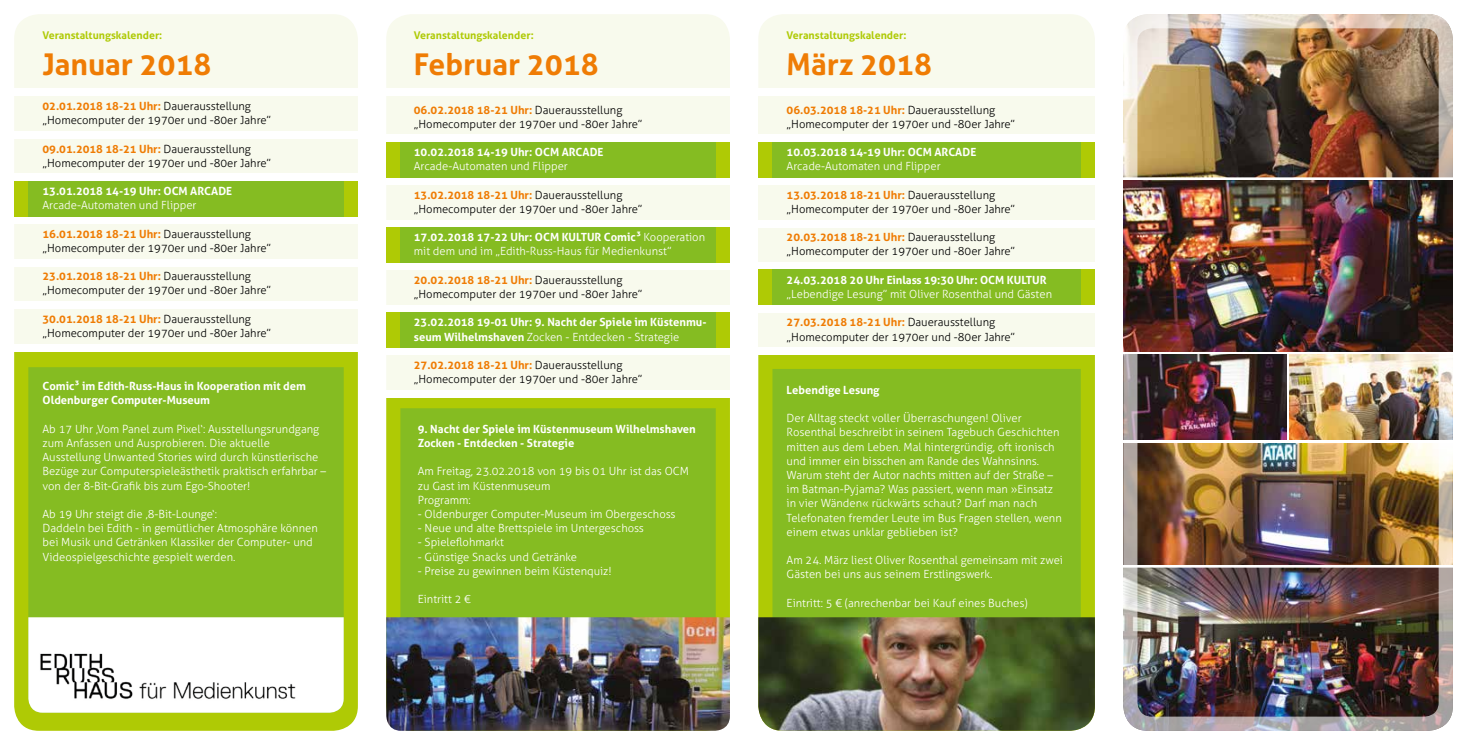
<style>
.page{position:relative;width:1467px;height:745px;background:#fff}
.page>*{position:absolute;margin:0;border:0;box-sizing:border-box;transform-origin:0 0}
.t1{font:700 30px "Aller";color:#ef7c04}
.t2{font:300 11.25px/14.1px "Aller";color:#fff}
.t3{font:300 11.25px/14.1px "Aller";color:#000}
.t4{font:700 11.25px/14.1px "Aller";color:#fff}
.t5{font:700 10.62px "Aller";color:#afca05}
.s1{font-weight:700;color:#ef7c04}
.s2{font-weight:700}
.s3{font-weight:300}
</style>
<div class="page">
<div style="left:758px;top:355px;width:337px;height:262px;background:#afca05"></div>
<div style="left:14px;top:352px;width:344px;height:378px;background:#afca05"></div>
<div style="left:386px;top:398px;width:344px;height:219px;background:#afca05"></div>
<div style="left:14px;top:14px;width:344px;height:330px;background:#f8faed"></div>
<div style="left:386px;top:14px;width:344px;height:376px;background:#f8faed"></div>
<div style="left:758px;top:14px;width:337px;height:74px;background:#f8faed"></div>
<div style="left:758px;top:92px;width:337px;height:262px;background:#f8faed"></div>
<div style="left:0;top:89px;width:1109px;height:7px;background:#fff"></div>
<div style="left:0;top:131px;width:371px;height:7px;background:#fff"></div>
<div style="left:0;top:259px;width:371px;height:7px;background:#fff"></div>
<div style="left:0;top:301px;width:371px;height:7px;background:#fff"></div>
<div style="left:0;top:216px;width:371px;height:7px;background:#fff"></div>
<div style="left:372px;top:135px;width:371px;height:7px;background:#fff"></div>
<div style="left:741px;top:135px;width:371px;height:7px;background:#fff"></div>
<div style="left:741px;top:177px;width:371px;height:7px;background:#fff"></div>
<div style="left:741px;top:220px;width:371px;height:7px;background:#fff"></div>
<div style="left:741px;top:262px;width:371px;height:7px;background:#fff"></div>
<div style="left:741px;top:305px;width:371px;height:7px;background:#fff"></div>
<div style="left:741px;top:347px;width:371px;height:7px;background:#fff"></div>
<div style="left:373px;top:305px;width:371px;height:7px;background:#fff"></div>
<div style="left:373px;top:347px;width:371px;height:7px;background:#fff"></div>
<div style="left:372px;top:220px;width:372px;height:7px;background:#fff"></div>
<div style="left:373px;top:262px;width:371px;height:7px;background:#fff"></div>
<div style="left:373px;top:177px;width:371px;height:7px;background:#fff"></div>
<div style="left:14px;top:181px;width:344px;height:35px;background:#afca05"></div>
<div style="left:387px;top:142px;width:343px;height:35px;background:#afca05"></div>
<div style="left:387px;top:227px;width:343px;height:35px;background:#afca05"></div>
<div style="left:387px;top:312px;width:343px;height:35px;background:#afca05"></div>
<div style="left:758px;top:142px;width:337px;height:35px;background:#afca05"></div>
<div style="left:758px;top:269px;width:337px;height:36px;background:#afca05"></div>
<div style="left:0;top:174px;width:371px;height:7px;background:#fff"></div>
<div style="left:400px;top:408px;width:316px;height:209px;background:#85bc22"></div>
<div style="left:28px;top:367px;width:316px;height:250px;background:#85bc22"></div>
<div style="left:28px;top:181px;width:316px;height:35px;background:#85bc22"></div>
<div style="left:401px;top:142px;width:315px;height:35px;background:#85bc22"></div>
<div style="left:401px;top:227px;width:315px;height:35px;background:#85bc22"></div>
<div style="left:401px;top:312px;width:315px;height:35px;background:#85bc22"></div>
<div style="left:772px;top:142px;width:309px;height:35px;background:#85bc22"></div>
<div style="left:772px;top:269px;width:309px;height:36px;background:#85bc22"></div>
<img style="left:1123px;top:14px;width:330px;height:716px">
<div style="left:772px;top:369px;width:309px;height:248px;background:#85bc22"></div>
<img style="left:386px;top:617px;width:344px;height:113px">
<img style="left:758px;top:617px;width:337px;height:113px">
<img style="left:28px;top:617px;width:316px;height:95px">
<img style="left:1123px;top:181px;width:330px;height:170px">
<p class="t5" style="left:43px;top:29px;width:121px">Veranstaltungskalender:</p>
<p class="t5" style="left:414px;top:29px;width:121px">Veranstaltungskalender:</p>
<p class="t5" style="left:787px;top:29px;width:121px">Veranstaltungskalender:</p>
<h1 class="t1" style="left:43px;top:45px;width:171px">Januar 2018</h1>
<h1 class="t1" style="left:414px;top:45px;width:186px">Februar 2018</h1>
<h1 class="t1" style="left:787px;top:45px;width:147px">März 2018</h1>
<p class="t3" style="left:43px;top:99px;width:230px"><span class="s1">02.01.2018 18-21 Uhr:</span> Dauerausstellung „Homecomputer der 1970er und -80er Jahre”</p>
<p class="t3" style="left:43px;top:141px;width:230px"><span class="s1">09.01.2018 18-21 Uhr:</span> Dauerausstellung „Homecomputer der 1970er und -80er Jahre”</p>
<p class="t4" style="left:43px;top:184px;width:191px">13.01.2018 14-19 Uhr: OCM ARCADE</p>
<p class="t2" style="left:43px;top:198px;width:156px">Arcade-Automaten und Flipper</p>
<p class="t3" style="left:43px;top:226px;width:230px"><span class="s1">16.01.2018 18-21 Uhr:</span> Dauerausstellung „Homecomputer der 1970er und -80er Jahre”</p>
<p class="t3" style="left:43px;top:269px;width:230px"><span class="s1">23.01.2018 18-21 Uhr:</span> Dauerausstellung „Homecomputer der 1970er und -80er Jahre”</p>
<p class="t3" style="left:43px;top:311px;width:230px"><span class="s1">30.01.2018 18-21 Uhr:</span> Dauerausstellung „Homecomputer der 1970er und -80er Jahre”</p>
<p class="t4" style="left:43px;top:379px;width:265px">Comic3 im Edith-Russ-Haus in Kooperation mit dem<br>Oldenburger Computer-Museum</p>
<p class="t2" style="left:43px;top:421px;width:285px">Ab 17 Uhr ‚Vom Panel zum Pixel‘: Ausstellungsrundgang zum Anfassen und Ausprobieren. Die aktuelle Ausstellung Unwanted Stories wird durch künstlerische Bezüge zur Computerspieleästhetik praktisch erfahrbar – von der 8-Bit-Grafik bis zum Ego-Shooter!</p>
<p class="t2" style="left:43px;top:506px;width:277px">Ab 19 Uhr steigt die ‚8-Bit-Lounge‘:<br>Daddeln bei Edith - in gemütlicher Atmosphäre können bei Musik und Getränken Klassiker der Computer- und Videospielgeschichte gespielt werden.</p>
<p class="t3" style="left:414px;top:102px;width:230px"><span class="s1">06.02.2018 18-21 Uhr:</span> Dauerausstellung „Homecomputer der 1970er und -80er Jahre”</p>
<p class="t4" style="left:414px;top:145px;width:191px">10.02.2018 14-19 Uhr: OCM ARCADE</p>
<p class="t2" style="left:414px;top:159px;width:156px">Arcade-Automaten und Flipper</p>
<p class="t3" style="left:414px;top:187px;width:230px"><span class="s1">13.02.2018 18-21 Uhr:</span> Dauerausstellung „Homecomputer der 1970er und -80er Jahre”</p>
<p class="t2" style="left:414px;top:230px;width:293px"><span class="s2">17.02.2018 17-22 Uhr: OCM KULTUR Comic3</span> Kooperation mit dem und im „Edith-Russ-Haus für Medienkunst”</p>
<p class="t3" style="left:414px;top:272px;width:230px"><span class="s1">20.02.2018 18-21 Uhr:</span> Dauerausstellung „Homecomputer der 1970er und -80er Jahre”</p>
<p class="t4" style="left:414px;top:315px;width:294px">23.02.2018 19-01 Uhr: 9. Nacht der Spiele im Küstenmu&shy;seum Wilhelmshaven <span class="s3">Zocken - Entdecken - Strategie</span></p>
<p class="t3" style="left:414px;top:358px;width:230px"><span class="s1">27.02.2018 18-21 Uhr:</span> Dauerausstellung „Homecomputer der 1970er und -80er Jahre”</p>
<p class="t4" style="left:418px;top:421px;width:280px">9. Nacht der Spiele im Küstenmuseum Wilhelmshaven<br>Zocken - Entdecken - Strategie</p>
<p class="t2" style="left:418px;top:464px;width:273px">Am Freitag, 23.02.2018 von 19 bis 01 Uhr ist das OCM zu Gast im Küstenmuseum<br>Programm:</p>
<p class="t2" style="left:418px;top:506px;width:259px">- Oldenburger Computer-Museum im Obergeschoss</p>
<p class="t2" style="left:418px;top:520px;width:228px">- Neue und alte Brettspiele im Untergeschoss</p>
<p class="t2" style="left:418px;top:535px;width:88px">- Spieleflohmarkt</p>
<p class="t2" style="left:418px;top:549px;width:161px">- Günstige Snacks und Getränke</p>
<p class="t2" style="left:418px;top:563px;width:195px">- Preise zu gewinnen beim Küstenquiz!</p>
<p class="t2" style="left:418px;top:591px;width:55px">Eintritt 2 €</p>
<p class="t3" style="left:787px;top:102px;width:230px"><span class="s1">06.03.2018 18-21 Uhr:</span> Dauerausstellung „Homecomputer der 1970er und -80er Jahre”</p>
<p class="t4" style="left:787px;top:145px;width:191px">10.03.2018 14-19 Uhr: OCM ARCADE</p>
<p class="t2" style="left:787px;top:159px;width:156px">Arcade-Automaten und Flipper</p>
<p class="t3" style="left:787px;top:187px;width:230px"><span class="s1">13.03.2018 18-21 Uhr:</span> Dauerausstellung „Homecomputer der 1970er und -80er Jahre”</p>
<p class="t3" style="left:787px;top:230px;width:230px"><span class="s1">20.03.2018 18-21 Uhr:</span> Dauerausstellung „Homecomputer der 1970er und -80er Jahre”</p>
<p class="t4" style="left:787px;top:272px;width:261px">24.03.2018 20 Uhr Einlass 19:30 Uhr: OCM KULTUR</p>
<p class="t2" style="left:787px;top:287px;width:267px">„Lebendige Lesung” mit Oliver Rosenthal und Gästen</p>
<p class="t3" style="left:787px;top:315px;width:230px"><span class="s1">27.03.2018 18-21 Uhr:</span> Dauerausstellung „Homecomputer der 1970er und -80er Jahre”</p>
<p class="t4" style="left:787px;top:382px;width:95px">Lebendige Lesung</p>
<p class="t2" style="left:787px;top:411px;width:277px">Der Alltag steckt voller Überraschungen! Oliver Rosenthal beschreibt in seinem Tagebuch Geschichten mitten aus dem Leben. Mal hintergründig, oft ironisch und immer ein bisschen am Rande des Wahnsinns.<br>Warum steht der Autor nachts mitten auf der Straße – im Batman-Pyjama? Was passiert, wenn man »Einsatz in vier Wänden« rückwärts schaut? Darf man nach Telefonaten fremder Leute im Bus Fragen stellen, wenn einem etwas unklar geblieben ist?</p>
<p class="t2" style="left:787px;top:552px;width:278px">Am 24. März liest Oliver Rosenthal gemeinsam mit zwei<br>Gästen bei uns aus seinem Erstlingswerk.</p>
<p class="t2" style="left:787px;top:595px;width:243px">Eintritt: 5 € (anrechenbar bei Kauf eines Buches)</p>
</div>
